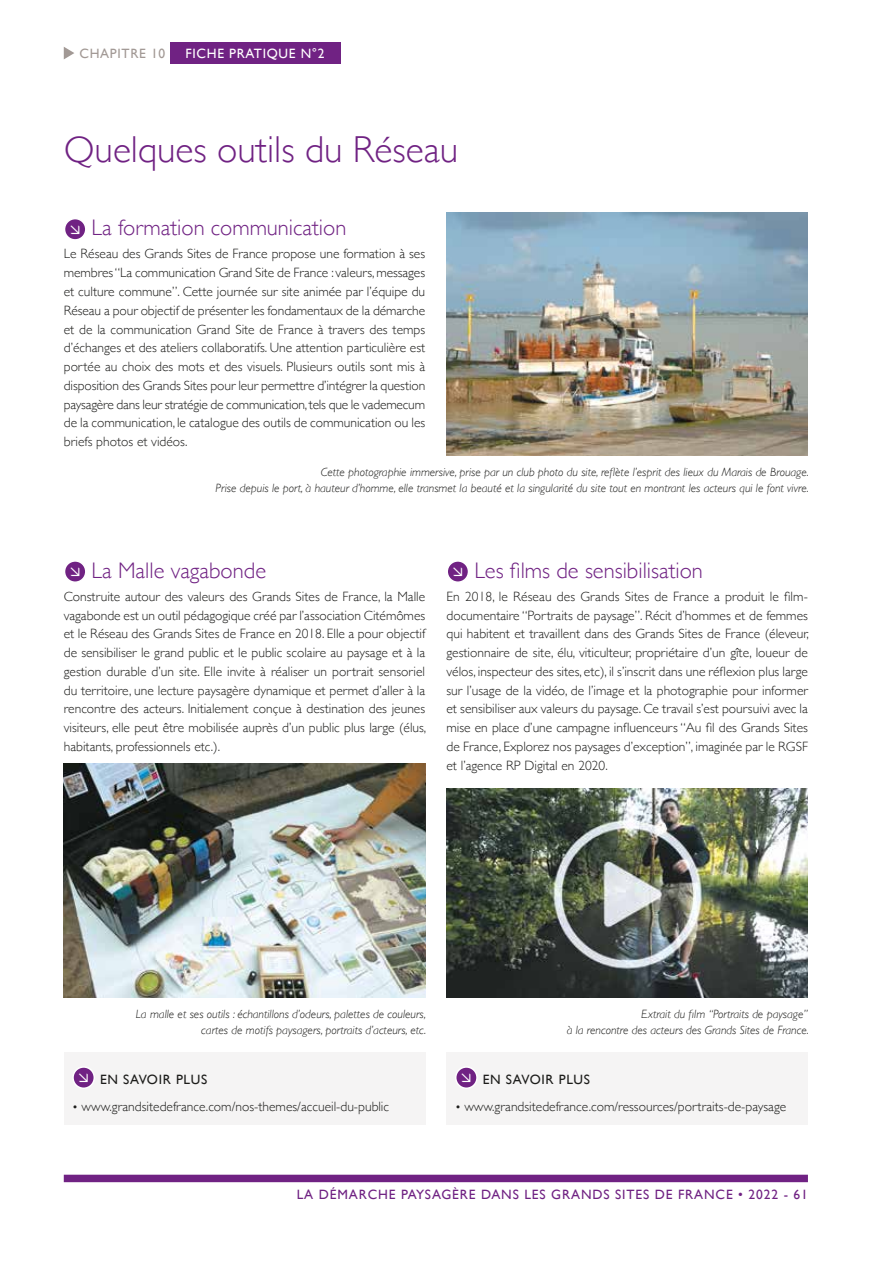
<style>
.page{position:relative;width:893px;height:1263px;background:#fff}
.page>*{position:absolute;margin:0;border:0;box-sizing:border-box;transform-origin:0 0}
.t1{font:300 37.5px "Gill Sans";color:#702283}
.t2{font:300 22.5px "Gill Sans";color:#702283}
.t3{font:300 13.5px/18.8px "Gill Sans";color:#1d1d1b;text-align:justify}
.t4{font:13.5px "Gill Sans";letter-spacing:.065em;color:#702283}
.t5{font:13.5px "Gill Sans";letter-spacing:.05em;color:#1d1d1b}
.t6{font:13.5px "Gill Sans";letter-spacing:.05em;color:#fff}
.t7{font:13.5px "Gill Sans";letter-spacing:.05em;color:#a29995}
.t8{font:italic 300 12px/15.8px "Gill Sans";color:#1d1d1b;text-align:right}
.s1{color:#fff}
.s2{font-size:12px}
</style>
<div class="page">
<svg style="left:64px;top:47px;width:10px;height:12px"></svg>
<div style="left:170px;top:43px;width:170px;height:21px;background:#702283"></div>
<div style="left:64px;top:1175px;width:744px;height:7px;background:#702283"></div>
<div style="left:65px;top:561px;width:21px;height:21px;background:#702283;border-radius:50%"></div>
<div style="left:64px;top:560px;width:23px;height:23px;border:2px solid #fff;border-radius:50%"></div>
<img style="left:64px;top:763px;width:361px;height:234px">
<div style="left:447px;top:561px;width:21px;height:21px;background:#702283;border-radius:50%"></div>
<div style="left:446px;top:560px;width:23px;height:23px;border:2px solid #fff;border-radius:50%"></div>
<img style="left:446px;top:789px;width:362px;height:208px">
<div style="left:65px;top:219px;width:21px;height:21px;background:#702283;border-radius:50%"></div>
<div style="left:64px;top:218px;width:23px;height:23px;border:2px solid #fff;border-radius:50%"></div>
<img style="left:446px;top:213px;width:362px;height:242px">
<div style="left:64px;top:1052px;width:361px;height:73px;background:#f5f4f4"></div>
<div style="left:73px;top:1067px;width:21px;height:21px;background:#702283;border-radius:50%"></div>
<div style="left:72px;top:1066px;width:23px;height:23px;border:2px solid #fff;border-radius:50%"></div>
<div style="left:446px;top:1052px;width:362px;height:73px;background:#f5f4f4"></div>
<div style="left:456px;top:1067px;width:21px;height:21px;background:#702283;border-radius:50%"></div>
<div style="left:455px;top:1066px;width:23px;height:23px;border:2px solid #fff;border-radius:50%"></div>
<p class="t7" style="left:80px;top:45px;width:87px">CHAPITRE 10</p>
<p class="t6" style="left:186px;top:45px;width:141px">FICHE PRATIQUE N°2</p>
<h1 class="t1" style="left:64px;top:120px;width:396px">Quelques outils du Réseau</h1>
<h2 class="t2" style="left:69px;top:210px;width:278px"><span class="s1">➢</span> La formation communication</h2>
<p class="t3" style="left:64px;top:244px;width:363px">Le Réseau des Grands Sites de France propose une formation à ses membres “La communication Grand Site de France : valeurs, messages et culture commune”. Cette journée sur site animée par l’équipe du Réseau a pour objectif de présenter les fondamentaux de la démarche et de la communication Grand Site de France à travers des temps d’échanges et des ateliers collaboratifs. Une attention particulière est portée au choix des mots et des visuels. Plusieurs outils sont mis à disposition des Grands Sites pour leur permettre d’intégrer la question paysagère dans leur stratégie de communication, tels que le vademecum de la communication, le catalogue des outils de communication ou les briefs photos et vidéos.</p>
<p class="t8" style="left:216px;top:464px;width:595px">Cette photographie immersive, prise par un club photo du site, reflète l’esprit des lieux du Marais de Brouage.<br>Prise depuis le port, à hauteur d’homme, elle transmet la beauté et la singularité du site tout en montrant les acteurs qui le font vivre.</p>
<h2 class="t2" style="left:69px;top:553px;width:198px"><span class="s1">➢</span> La Malle vagabonde</h2>
<p class="t3" style="left:64px;top:586px;width:364px">Construite autour des valeurs des Grands Sites de France, la Malle vagabonde est un outil pédagogique créé par l’association Citémômes et le Réseau des Grands Sites de France en 2018. Elle a pour objectif de sensibiliser le grand public et le public scolaire au paysage et à la gestion durable d’un site. Elle invite à réaliser un portrait sensoriel du territoire, une lecture paysagère dynamique et permet d’aller à la rencontre des acteurs. Initialement conçue à destination des jeunes visiteurs, elle peut être mobilisée auprès d’un public plus large (élus, habitants, professionnels etc.).</p>
<h2 class="t2" style="left:452px;top:553px;width:252px"><span class="s1">➢</span> Les films de sensibilisation</h2>
<p class="t3" style="left:446px;top:586px;width:364px">En 2018, le Réseau des Grands Sites de France a produit le film&shy;documentaire “Portraits de paysage”. Récit d’hommes et de femmes qui habitent et travaillent dans des Grands Sites de France (éleveur, gestionnaire de site, élu, viticulteur, propriétaire d’un gîte, loueur de vélos, inspecteur des sites, etc), il s’inscrit dans une réflexion plus large sur l’usage de la vidéo, de l’image et la photographie pour informer et sensibiliser aux valeurs du paysage. Ce travail s’est poursuivi avec la mise en place d’une campagne influenceurs “Au fil des Grands Sites de France, Explorez nos paysages d’exception”, imaginée par le RGSF et l’agence RP Digital en 2020.</p>
<p class="t8" style="left:136px;top:1006px;width:292px">La malle et ses outils : échantillons d’odeurs, palettes de couleurs, cartes de motifs paysagers, portraits d’acteurs, etc.</p>
<p class="t5" style="left:78px;top:1071px;width:131px"><span class="s1">➢</span> EN SAVOIR PLUS</p>
<p class="t3" style="left:72px;top:1097px;width:318px"><span class="s2">•</span> www.grandsitedefrance.com/nos-themes/accueil-du-public</p>
<p class="t8" style="left:567px;top:1006px;width:244px">Extrait du film “Portraits de paysage”<br>à la rencontre des acteurs des Grands Sites de France.</p>
<p class="t5" style="left:461px;top:1071px;width:131px"><span class="s1">➢</span> EN SAVOIR PLUS</p>
<p class="t3" style="left:455px;top:1097px;width:333px"><span class="s2">•</span> www.grandsitedefrance.com/ressources/portraits-de-paysage</p>
<p class="t4" style="left:297px;top:1187px;width:513px">LA DÉMARCHE PAYSAGÈRE DANS LES GRANDS SITES DE FRANCE • 2022 - 61</p>
</div>
